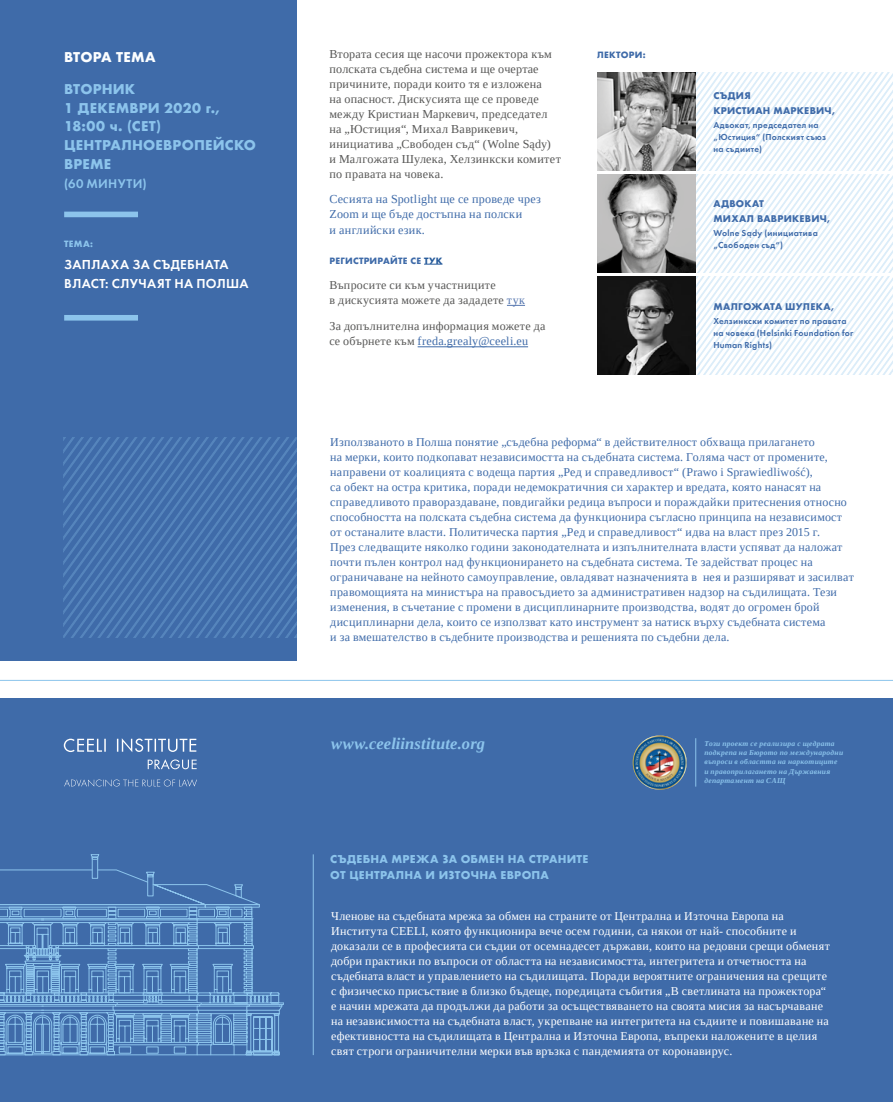
<style>
.page{position:relative;width:893px;height:1102px;background:#fff}
.page>*{position:absolute;margin:0;border:0;box-sizing:border-box;transform-origin:0 0}
.t1{font:italic 700 16.5px "Tinos";letter-spacing:.01em;color:#8cc4ec}
.t2{font:600 13.5px/18.8px "Futura PT";letter-spacing:.025em;color:#fff}
.t3{font:700 13.2px/18.8px "Futura";letter-spacing:.015em;color:#8cc4ec}
.t4{font:600 13.2px "Futura PT";letter-spacing:.025em;color:#8cc4ec}
.t5{font:700 13.2px "Futura";letter-spacing:.01em;color:#fcfeff}
.t6{font:12.15px/15px "Tinos";letter-spacing:.02em;color:#575756}
.t7{font:12.15px/15.5px "Tinos";letter-spacing:.02em;color:#3f6ba9}
.t8{font:12px/15px "Tinos";letter-spacing:.02em;color:#3f6ba9}
.t9{font:12px/15px "Tinos";letter-spacing:.02em;color:#fff}
.t10{font:12px/15px "Tinos";letter-spacing:.025em;color:#575756}
.t11{font:700 10.5px/15.9px "Futura";letter-spacing:.025em;color:#8cc4ec}
.t12{font:600 9px/12px "Futura PT";letter-spacing:.035em;color:#3f6ba9}
.t13{font:700 9px/14.2px "Futura";letter-spacing:.03em;color:#3f6ba9}
.t14{font:700 8.4px "Futura";letter-spacing:.03em;color:#3f6ba9}
.t15{font:700 8.4px "Futura";color:#8cc4ec}
.t16{font:italic 700 7.5px/9px "Tinos";letter-spacing:.035em;color:#8cc4ec}
.s1{color:#275b9b}
.s2{color:#5576af}
.s3{font-size:12px;color:#575756}
</style>
<div class="page">
<div style="left:0;top:0;width:296px;height:660px;background:#3f6ba9"></div>
<div style="left:0;top:698px;width:893px;height:403px;background:#3f6ba9"></div>
<svg style="left:64px;top:779px;width:133px;height:7px"></svg>
<svg style="left:148px;top:759px;width:49px;height:10px"></svg>
<svg style="left:64px;top:738px;width:132px;height:14px"></svg>
<hr style="left:313px;top:854px;width:1px;height:200px;background:#8cc4ec">
<hr style="left:0;top:680px;width:893px;height:1px;background:#8cc4ec">
<svg style="left:0;top:906px;width:283px;height:149px"></svg>
<svg style="left:0;top:854px;width:247px;height:188px"></svg>
<svg style="left:92px;top:856px;width:6px;height:3px"></svg>
<svg style="left:147px;top:874px;width:6px;height:3px"></svg>
<svg style="left:236px;top:887px;width:6px;height:2px"></svg>
<img style="left:633px;top:735px;width:54px;height:54px;border-radius:26px">
<hr style="left:695px;top:738px;width:1px;height:48px;background:#8cc4ec">
<div style="left:64px;top:211px;width:74px;height:6px;background:#8cc4ec"></div>
<div style="left:64px;top:315px;width:74px;height:5px;background:#8cc4ec"></div>
<svg style="left:695px;top:72px;width:198px;height:303px"></svg>
<img style="left:597px;top:174px;width:98px;height:99px">
<img style="left:597px;top:276px;width:98px;height:99px">
<img style="left:597px;top:72px;width:98px;height:99px">
<svg style="left:424px;top:264px;width:18px;height:1px"></svg>
<svg style="left:507px;top:305px;width:18px;height:1px"></svg>
<hr style="left:418px;top:346px;width:110px;height:1px;background:#3f6ba9">
<svg style="left:64px;top:437px;width:232px;height:200px"></svg>
<p class="t5" style="left:64px;top:47px;width:93px">ВТОРА ТЕМА</p>
<p class="t3" style="left:64px;top:79px;width:193px">ВТОРНИК<br>1 ДЕКЕМВРИ 2020 г.,<br>18:00 ч. (CET)<br>ЦЕНТРАЛНОЕВРОПЕЙСКО<br>ВРЕМЕ</p>
<p class="t4" style="left:64px;top:175px;width:84px">(60 МИНУТИ)</p>
<p class="t15" style="left:64px;top:238px;width:30px">ТЕМА:</p>
<p class="t2" style="left:64px;top:255px;width:186px">ЗАПЛАХА ЗА СЪДЕБНАТА<br>ВЛАСТ: СЛУЧАЯТ НА ПОЛША</p>
<p class="t6" style="left:329px;top:46px;width:233px">Втората сесия ще насочи прожектора към полската съдебна система и ще очертае причините, поради които тя е изложена<br>на опасност. Дискусията ще се проведе между Кристиан Маркевич, председател на „Юстиция“, Михал Ваврикевич, инициатива „Свободен съд“ (Wolne Sądy)<br>и Малгожата Шулека, Хелзинкски комитет по правата на човека.</p>
<p class="t7" style="left:329px;top:191px;width:213px">Сесията на Spotlight ще се проведе чрез<br>Zoom и ще бъде достъпна на полски<br>и английски език.</p>
<p class="t14" style="left:329px;top:254px;width:114px">РЕГИСТРИРАЙТЕ СЕ <span class="s1">ТУК</span></p>
<p class="t10" style="left:329px;top:277px;width:197px">Въпросите си към участниците<br>в дискусията можете да зададете <span class="s2">тук</span></p>
<p class="t10" style="left:329px;top:318px;width:217px">За допълнителна информация можете да</p>
<p class="t7" style="left:329px;top:333px;width:200px"><span class="s3">се обърнете към</span> freda.grealy@ceeli.eu</p>
<p class="t14" style="left:597px;top:49px;width:50px">ЛЕКТОРИ:</p>
<p class="t13" style="left:713px;top:89px;width:123px">СЪДИЯ<br>КРИСТИАН МАРКЕВИЧ,</p>
<p class="t12" style="left:713px;top:119px;width:114px">Адвокат, председател на „Юстиция“ (Полският съюз на съдиите)</p>
<p class="t13" style="left:713px;top:197px;width:118px">АДВОКАТ<br>МИХАЛ ВАВРИКЕВИЧ,</p>
<p class="t12" style="left:713px;top:226px;width:106px">Wolne Sądy (инициатива „Свободен съд“)</p>
<p class="t13" style="left:713px;top:299px;width:122px">МАЛГОЖАТА ШУЛЕКА,</p>
<p class="t12" style="left:713px;top:314px;width:142px">Хелзинкски комитет по правата на човека (Helsinki Foundation for<br>Human Rights)</p>
<p class="t8" style="left:330px;top:434px;width:525px">Използваното в Полша понятие „съдебна реформа“ в действителност обхваща прилагането<br>на мерки, които подкопават независимостта на съдебната система. Голяма част от промените, направени от коалицията с водеща партия „Ред и справедливост“ (Prawo i Sprawiedliwość),<br>са обект на остра критика, поради недемократичния си характер и вредата, която нанасят на справедливото правораздаване, повдигайки редица въпроси и пораждайки притеснения относно способността на полската съдебна система да функционира съгласно принципа на независимост от останалите власти. Политическа партия „Ред и справедливост“ идва на власт през 2015 г.<br>През следващите няколко години законодателната и изпълнителната власти успяват да наложат почти пълен контрол над функционирането на съдебната система. Те задействат процес на ограничаване на нейното самоуправление, овладяват назначенията в нея и разширяват и засилват правомощията на министъра на правосъдието за административен надзор на съдилищата. Тези изменения, в съчетание с промени в дисциплинарните производства, водят до огромен брой дисциплинарни дела, които се използват като инструмент за натиск върху съдебната система<br>и за вмешателство в съдебните производства и решенията по съдебни дела.</p>
<h1 class="t1" style="left:331px;top:733px;width:156px">www.ceeliinstitute.org</h1>
<p class="t16" style="left:704px;top:739px;width:140px">Този проект се реализира с щедрата подкрепа на Бюрото по международни въпроси в областта на наркотиците и правоприлагането на Държавния департамент на САЩ</p>
<p class="t11" style="left:330px;top:851px;width:260px">СЪДЕБНА МРЕЖА ЗА ОБМЕН НА СТРАНИТЕ<br>ОТ ЦЕНТРАЛНА И ИЗТОЧНА ЕВРОПА</p>
<p class="t9" style="left:331px;top:908px;width:501px">Членове на съдебната мрежа за обмен на страните от Централна и Източна Европа на Института CEELI, която функционира вече осем години, са някои от най- способните и доказали се в професията си съдии от осемнадесет държави, които на редовни срещи обменят добри практики по въпроси от областта на независимостта, интегритета и отчетността на съдебната власт и управлението на съдилищата. Поради вероятните ограничения на срещите с физическо присъствие в близко бъдеще, поредицата събития „В светлината на прожектора“ е начин мрежата да продължи да работи за осъществяването на своята мисия за насърчаване на независимостта на съдебната власт, укрепване на интегритета на съдиите и повишаване на ефективността на съдилищата в Централна и Източна Европа, въпреки наложените в целия свят строги ограничителни мерки във връзка с пандемията от коронавирус.</p>
</div>
